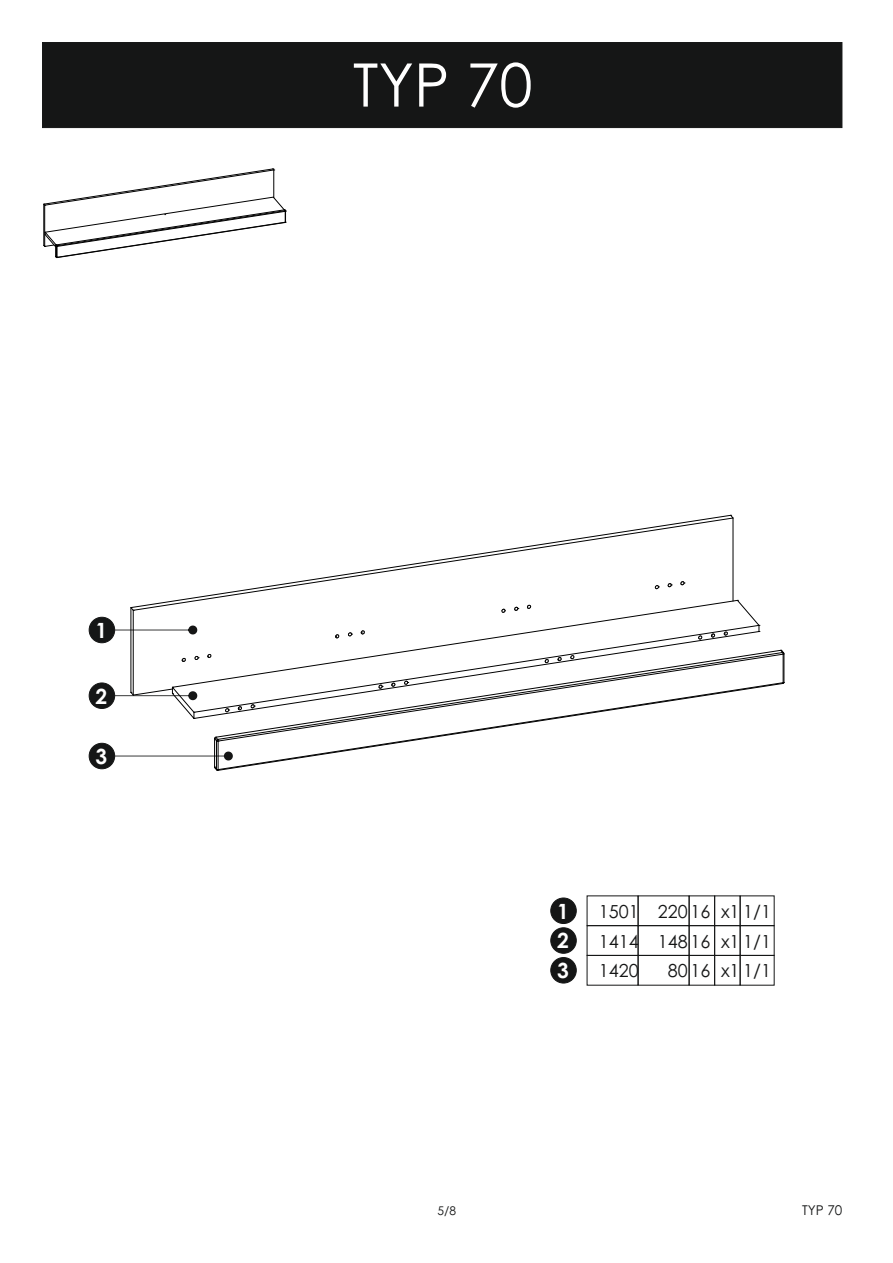
<style>
.page{position:relative;width:893px;height:1263px;background:#fff}
.page>*{position:absolute;margin:0;border:0;box-sizing:border-box;transform-origin:0 0}
.t1{font:60px "Century Gothic";color:#fff}
.t2{font:700 21px/29.7px "Century Gothic";color:#fff;text-align:justify}
.t3{font:18px/29.7px "Century Gothic";color:#151616;text-align:justify}
.t4{font:13.5px "Century Gothic";color:#151616}
.t5{font:12px "Century Gothic";color:#151616}
</style>
<div class="page">
<svg style="left:44px;top:169px;width:242px;height:90px"></svg>
<div style="left:42px;top:42px;width:801px;height:86px;background:#151616"></div>
<div style="left:551px;top:898px;width:25px;height:26px;background:#151616;border:1px solid #151616;border-radius:50%"></div>
<div style="left:551px;top:927px;width:25px;height:26px;background:#151616;border:1px solid #151616;border-radius:50%"></div>
<div style="left:551px;top:957px;width:25px;height:26px;background:#151616;border:1px solid #151616;border-radius:50%"></div>
<div style="left:587px;top:925px;width:51px;height:31px;border:1px solid #151616"></div>
<div style="left:587px;top:955px;width:51px;height:30px;border:1px solid #151616"></div>
<div style="left:638px;top:925px;width:51px;height:31px;border:1px solid #151616"></div>
<div style="left:638px;top:955px;width:51px;height:30px;border:1px solid #151616"></div>
<div style="left:689px;top:895px;width:26px;height:31px;border:1px solid #151616"></div>
<div style="left:689px;top:925px;width:26px;height:31px;border:1px solid #151616"></div>
<div style="left:689px;top:955px;width:26px;height:30px;border:1px solid #151616"></div>
<div style="left:714px;top:895px;width:27px;height:31px;border:1px solid #151616"></div>
<div style="left:714px;top:925px;width:27px;height:31px;border:1px solid #151616"></div>
<div style="left:714px;top:955px;width:27px;height:30px;border:1px solid #151616"></div>
<div style="left:740px;top:925px;width:35px;height:31px;border:1px solid #151616"></div>
<div style="left:740px;top:955px;width:35px;height:30px;border:1px solid #151616"></div>
<div style="left:89px;top:617px;width:26px;height:26px;background:#151616;border:1px solid #151616;border-radius:50%"></div>
<div style="left:89px;top:683px;width:26px;height:26px;background:#151616;border:1px solid #151616;border-radius:50%"></div>
<div style="left:89px;top:743px;width:26px;height:26px;background:#151616;border:1px solid #151616;border-radius:50%"></div>
<svg style="left:217px;top:708px;width:195px;height:61px"></svg>
<svg style="left:218px;top:653px;width:564px;height:88px"></svg>
<svg style="left:781px;top:650px;width:4px;height:34px"></svg>
<svg style="left:98px;top:737px;width:135px;height:34px"></svg>
<svg style="left:132px;top:606px;width:599px;height:87px"></svg>
<svg style="left:133px;top:515px;width:601px;height:96px"></svg>
<hr style="left:733px;top:518px;width:1px;height:83px;background:#000">
<svg style="left:731px;top:515px;width:3px;height:4px"></svg>
<svg style="left:681px;top:581px;width:4px;height:4px"></svg>
<svg style="left:668px;top:583px;width:4px;height:4px"></svg>
<svg style="left:655px;top:585px;width:4px;height:4px"></svg>
<svg style="left:527px;top:605px;width:4px;height:4px"></svg>
<svg style="left:514px;top:607px;width:5px;height:4px"></svg>
<svg style="left:501px;top:609px;width:5px;height:4px"></svg>
<svg style="left:361px;top:630px;width:4px;height:5px"></svg>
<svg style="left:348px;top:632px;width:5px;height:4px"></svg>
<svg style="left:335px;top:634px;width:4px;height:5px"></svg>
<svg style="left:207px;top:654px;width:4px;height:4px"></svg>
<svg style="left:98px;top:607px;width:101px;height:112px"></svg>
<p class="t2" style="left:96px;top:617px;width:13px">1</p>
<p class="t2" style="left:96px;top:683px;width:13px">2</p>
<p class="t2" style="left:96px;top:743px;width:13px">3</p>
<h1 class="t1" style="left:353px;top:62px;width:181px">TYP 70</h1>
<p class="t2" style="left:557px;top:898px;width:13px">1<br>2<br>3</p>
<p class="t3" style="left:599px;top:898px;width:174px">1501 220 16 x1 1/1<br>1414 148 16 x1 1/1<br>1420</p>
<p class="t3" style="left:668px;top:958px;width:105px">80 16 x1 1/1</p>
<p class="t5" style="left:438px;top:1206px;width:20px">5/8</p>
<p class="t4" style="left:802px;top:1205px;width:42px">TYP 70</p>
</div>
